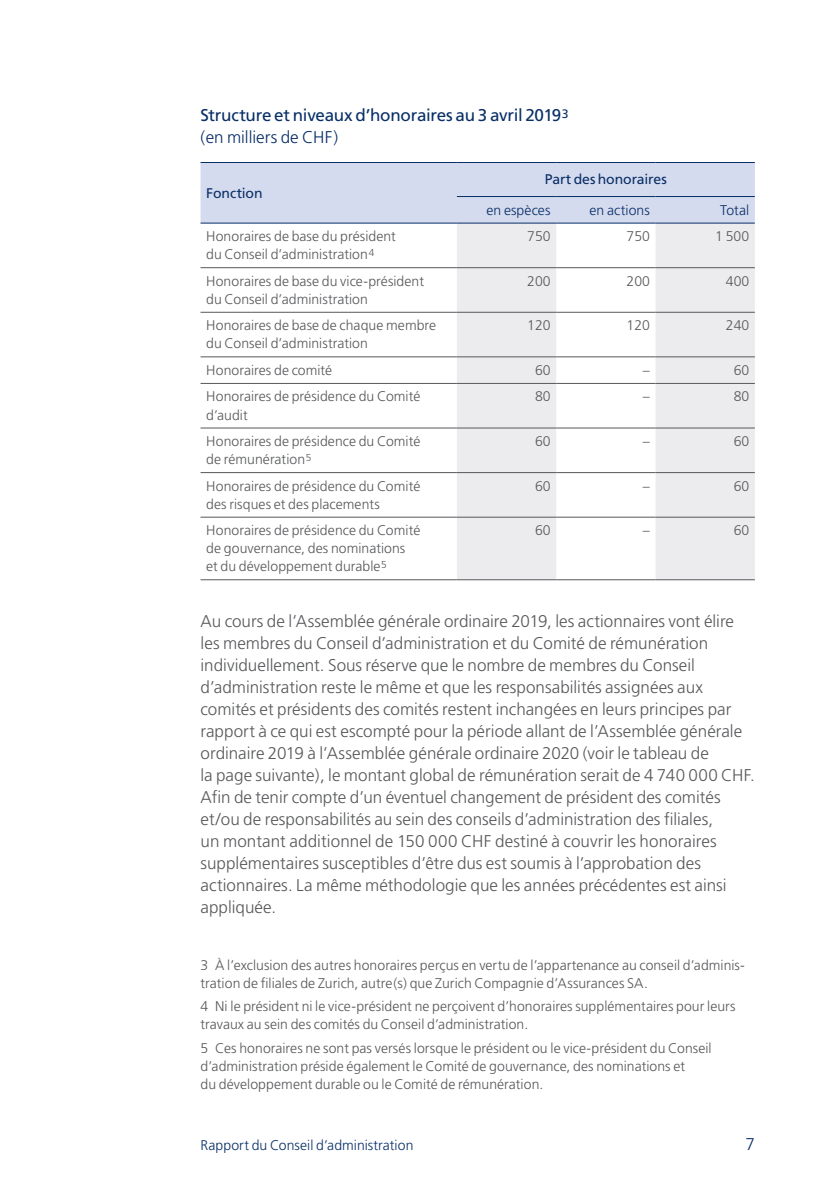
<style>
.page{position:relative;width:840px;height:1191px;background:#fff}
.page>*{position:absolute;margin:0;border:0;box-sizing:border-box;transform-origin:0 0}
.t1{font:300 17px/22px "Frutiger";color:#57585a}
.t2{font:17px/22px "Frutiger";letter-spacing:-.02em;color:#092f67}
.t3{font:300 17px "Frutiger";color:#092f67}
.t4{font:300 14px/18px "Frutiger";letter-spacing:.005em;color:#57585a}
.t5{font:300 14px "Frutiger";letter-spacing:.005em;color:#092f67}
.t6{font:14px "Frutiger";letter-spacing:-.005em;color:#092f67}
.s1{font-weight:300}
</style>
<div class="page">
<div style="left:200px;top:163px;width:554px;height:60px;background:#d5dbee"></div>
<svg style="left:456px;top:224px;width:298px;height:355px;fill:#ececee"></svg>
<hr style="left:200px;top:267px;width:256px;height:1px;background:#57585a">
<hr style="left:456px;top:267px;width:100px;height:1px;background:#57585a">
<hr style="left:556px;top:267px;width:99px;height:1px;background:#57585a">
<hr style="left:655px;top:267px;width:99px;height:1px;background:#57585a">
<hr style="left:200px;top:312px;width:256px;height:1px;background:#57585a">
<hr style="left:456px;top:312px;width:100px;height:1px;background:#57585a">
<hr style="left:556px;top:312px;width:99px;height:1px;background:#57585a">
<hr style="left:655px;top:312px;width:99px;height:1px;background:#57585a">
<hr style="left:200px;top:356px;width:256px;height:1px;background:#57585a">
<hr style="left:456px;top:356px;width:100px;height:1px;background:#57585a">
<hr style="left:556px;top:356px;width:99px;height:1px;background:#57585a">
<hr style="left:655px;top:356px;width:99px;height:1px;background:#57585a">
<hr style="left:200px;top:383px;width:256px;height:1px;background:#57585a">
<hr style="left:456px;top:383px;width:100px;height:1px;background:#57585a">
<hr style="left:556px;top:383px;width:99px;height:1px;background:#57585a">
<hr style="left:655px;top:383px;width:99px;height:1px;background:#57585a">
<hr style="left:200px;top:428px;width:256px;height:1px;background:#57585a">
<hr style="left:456px;top:428px;width:100px;height:1px;background:#57585a">
<hr style="left:556px;top:428px;width:99px;height:1px;background:#57585a">
<hr style="left:655px;top:428px;width:99px;height:1px;background:#57585a">
<hr style="left:200px;top:472px;width:256px;height:1px;background:#57585a">
<hr style="left:456px;top:472px;width:100px;height:1px;background:#57585a">
<hr style="left:556px;top:472px;width:99px;height:1px;background:#57585a">
<hr style="left:655px;top:472px;width:99px;height:1px;background:#57585a">
<hr style="left:200px;top:517px;width:256px;height:1px;background:#57585a">
<hr style="left:456px;top:517px;width:100px;height:1px;background:#57585a">
<hr style="left:556px;top:517px;width:99px;height:1px;background:#57585a">
<hr style="left:655px;top:517px;width:99px;height:1px;background:#57585a">
<hr style="left:200px;top:579px;width:256px;height:1px;background:#57585a">
<hr style="left:456px;top:579px;width:100px;height:1px;background:#57585a">
<hr style="left:556px;top:579px;width:99px;height:1px;background:#57585a">
<hr style="left:655px;top:579px;width:99px;height:1px;background:#57585a">
<hr style="left:456px;top:196px;width:100px;height:1px;background:#092f67">
<hr style="left:556px;top:196px;width:99px;height:1px;background:#092f67">
<hr style="left:655px;top:196px;width:99px;height:1px;background:#092f67">
<hr style="left:456px;top:223px;width:100px;height:1px;background:#092f67">
<hr style="left:556px;top:223px;width:99px;height:1px;background:#092f67">
<hr style="left:655px;top:223px;width:99px;height:1px;background:#092f67">
<hr style="left:200px;top:162px;width:256px;height:1px;background:#092f67">
<hr style="left:200px;top:223px;width:256px;height:1px;background:#092f67">
<hr style="left:456px;top:162px;width:100px;height:1px;background:#092f67">
<hr style="left:556px;top:162px;width:99px;height:1px;background:#092f67">
<hr style="left:655px;top:162px;width:99px;height:1px;background:#092f67">
<p class="t2" style="left:200px;top:104px;width:369px">Structure et niveaux d’honoraires au 3 avril 2019<sup>3 </sup><span class="s1">(en milliers de CHF)</span></p>
<p class="t6" style="left:206px;top:184px;width:58px">Fonction</p>
<p class="t6" style="left:544px;top:171px;width:123px">Part des honoraires</p>
<p class="t5" style="left:486px;top:202px;width:66px">en espèces</p>
<p class="t5" style="left:589px;top:202px;width:62px">en actions</p>
<p class="t5" style="left:719px;top:202px;width:31px">Total</p>
<p class="t4" style="left:206px;top:227px;width:191px">Honoraires de base du président du Conseil d’administration<sup>4</sup></p>
<p class="t4" style="left:527px;top:227px;width:25px">750</p>
<p class="t4" style="left:626px;top:227px;width:25px">750</p>
<p class="t4" style="left:715px;top:227px;width:35px">1 500</p>
<p class="t4" style="left:206px;top:272px;width:219px">Honoraires de base du vice-président du Conseil d’administration</p>
<p class="t4" style="left:527px;top:272px;width:25px">200</p>
<p class="t4" style="left:626px;top:272px;width:25px">200</p>
<p class="t4" style="left:725px;top:272px;width:25px">400</p>
<p class="t4" style="left:206px;top:316px;width:231px">Honoraires de base de chaque membre du Conseil d’administration</p>
<p class="t4" style="left:527px;top:316px;width:25px">120</p>
<p class="t4" style="left:626px;top:316px;width:25px">120</p>
<p class="t4" style="left:725px;top:316px;width:25px">240</p>
<p class="t4" style="left:206px;top:361px;width:127px">Honoraires de comité</p>
<p class="t4" style="left:534px;top:361px;width:17px">60</p>
<p class="t4" style="left:642px;top:361px;width:8px">–</p>
<p class="t4" style="left:733px;top:361px;width:17px">60</p>
<p class="t4" style="left:206px;top:387px;width:215px">Honoraires de présidence du Comité d’audit</p>
<p class="t4" style="left:534px;top:387px;width:17px">80</p>
<p class="t4" style="left:642px;top:387px;width:8px">–</p>
<p class="t4" style="left:733px;top:387px;width:17px">80</p>
<p class="t4" style="left:206px;top:432px;width:215px">Honoraires de présidence du Comité de rémunération<sup>5</sup></p>
<p class="t4" style="left:534px;top:432px;width:17px">60</p>
<p class="t4" style="left:642px;top:432px;width:8px">–</p>
<p class="t4" style="left:733px;top:432px;width:17px">60</p>
<p class="t4" style="left:206px;top:477px;width:215px">Honoraires de présidence du Comité des risques et des placements</p>
<p class="t4" style="left:534px;top:477px;width:17px">60</p>
<p class="t4" style="left:642px;top:477px;width:8px">–</p>
<p class="t4" style="left:733px;top:477px;width:17px">60</p>
<p class="t4" style="left:206px;top:521px;width:215px">Honoraires de présidence du Comité de gouvernance, des nominations et du développement durable<sup>5</sup></p>
<p class="t4" style="left:534px;top:521px;width:17px">60</p>
<p class="t4" style="left:642px;top:521px;width:8px">–</p>
<p class="t4" style="left:733px;top:521px;width:17px">60</p>
<p class="t1" style="left:200px;top:610px;width:555px">Au cours de l’Assemblée générale ordinaire 2019, les actionnaires vont élire les membres du Conseil d’administration et du Comité de rémunération individuellement. Sous réserve que le nombre de membres du Conseil d’administration reste le même et que les responsabilités assignées aux comités et présidents des comités restent inchangées en leurs principes par rapport à ce qui est escompté pour la période allant de l’Assemblée générale ordinaire 2019 à l’Assemblée générale ordinaire 2020 (voir le tableau de<br>la page suivante), le montant global de rémunération serait de 4 740 000 CHF.<br>Afin de tenir compte d’un éventuel changement de président des comités et/ou de responsabilités au sein des conseils d’administration des filiales,<br>un montant additionnel de 150 000 CHF destiné à couvrir les honoraires supplémentaires susceptibles d’être dus est soumis à l’approbation des actionnaires. La même méthodologie que les années précédentes est ainsi appliquée.</p>
<p class="t4" style="left:200px;top:955px;width:545px">3 À l’exclusion des autres honoraires perçus en vertu de l’appartenance au conseil d’adminis&shy;tration de filiales de Zurich, autre(s) que Zurich Compagnie d’Assurances SA.</p>
<p class="t4" style="left:200px;top:997px;width:536px">4 Ni le président ni le vice-président ne perçoivent d’honoraires supplémentaires pour leurs travaux au sein des comités du Conseil d’administration.</p>
<p class="t4" style="left:200px;top:1039px;width:512px">5 Ces honoraires ne sont pas versés lorsque le président ou le vice-président du Conseil d’administration préside également le Comité de gouvernance, des nominations et<br>du développement durable ou le Comité de rémunération.</p>
<p class="t5" style="left:200px;top:1137px;width:214px">Rapport du Conseil d’administration</p>
<p class="t3" style="left:745px;top:1135px;width:11px">7</p>
</div>
